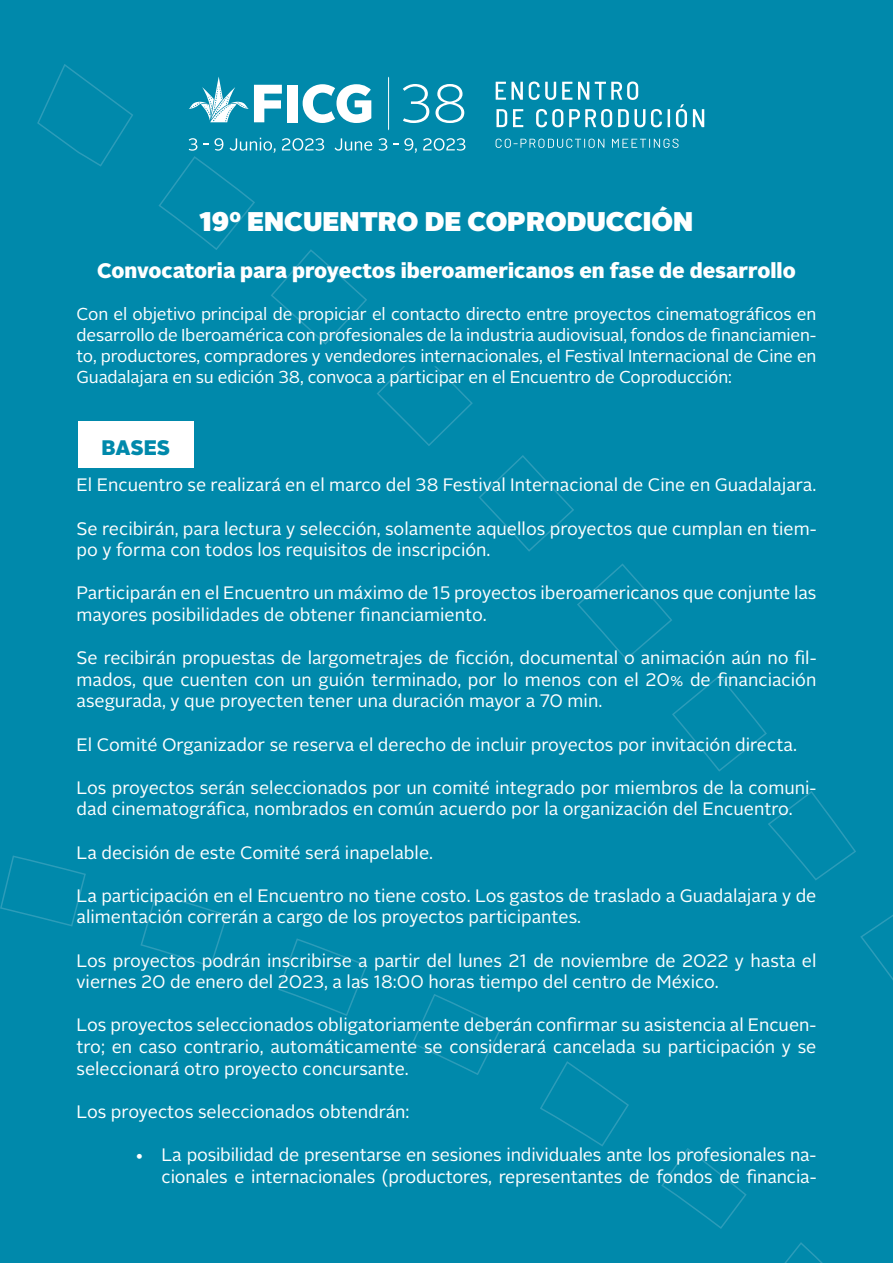
<style>
.page{position:relative;width:893px;height:1263px;background:#0089ab}
.page>*{position:absolute;margin:0;border:0;box-sizing:border-box;transform-origin:0 0}
.t1{font:900 27px "Alright Sans";color:#fff}
.t2{font:900 21px "Alright Sans";color:#fff}
.t3{font:900 21px "Alright Sans";letter-spacing:-.005em;color:#0089ab}
.t4{font:18px/21.6px "Alright Sans";color:#fff}
.t5{font:17.25px/21px "Alright Sans";letter-spacing:-.01em;color:#fff;text-align:justify}
</style>
<div class="page">
<svg style="left:860px;top:915px;width:33px;height:65px"></svg>
<svg style="left:37px;top:64px;width:96px;height:103px"></svg>
<svg style="left:377px;top:366px;width:96px;height:80px"></svg>
<svg style="left:478px;top:455px;width:96px;height:97px"></svg>
<svg style="left:577px;top:563px;width:95px;height:97px"></svg>
<svg style="left:672px;top:675px;width:95px;height:97px"></svg>
<svg style="left:768px;top:791px;width:88px;height:89px"></svg>
<svg style="left:0;top:855px;width:86px;height:71px"></svg>
<svg style="left:140px;top:893px;width:88px;height:74px"></svg>
<svg style="left:278px;top:938px;width:89px;height:78px"></svg>
<svg style="left:412px;top:994px;width:90px;height:81px"></svg>
<svg style="left:540px;top:1061px;width:89px;height:85px"></svg>
<svg style="left:661px;top:1148px;width:86px;height:81px"></svg>
<svg style="left:784px;top:1242px;width:39px;height:21px"></svg>
<div style="left:78px;top:421px;width:115px;height:47px;background:#fff"></div>
<div style="left:287px;top:85px;width:10px;height:37px;background:#fff"></div>
<svg style="left:189px;top:77px;width:93px;height:45px"></svg>
<svg style="left:303px;top:84px;width:68px;height:39px"></svg>
<svg style="left:388px;top:77px;width:1px;height:53px"></svg>
<svg style="left:403px;top:84px;width:26px;height:39px"></svg>
<svg style="left:435px;top:84px;width:29px;height:39px"></svg>
<svg style="left:158px;top:138px;width:214px;height:207px"></svg>
<svg style="left:379px;top:138px;width:8px;height:13px"></svg>
<svg style="left:404px;top:138px;width:13px;height:15px"></svg>
<svg style="left:423px;top:138px;width:42px;height:13px"></svg>
<svg style="left:496px;top:82px;width:27px;height:18px"></svg>
<svg style="left:529px;top:81px;width:27px;height:19px"></svg>
<svg style="left:562px;top:82px;width:10px;height:18px"></svg>
<svg style="left:578px;top:82px;width:11px;height:18px"></svg>
<svg style="left:595px;top:81px;width:43px;height:19px"></svg>
<svg style="left:496px;top:109px;width:11px;height:18px"></svg>
<svg style="left:513px;top:109px;width:10px;height:18px"></svg>
<svg style="left:536px;top:109px;width:27px;height:18px"></svg>
<svg style="left:569px;top:109px;width:43px;height:18px"></svg>
<svg style="left:618px;top:109px;width:27px;height:18px"></svg>
<svg style="left:651px;top:109px;width:11px;height:18px"></svg>
<svg style="left:668px;top:109px;width:2px;height:18px"></svg>
<svg style="left:676px;top:104px;width:11px;height:23px"></svg>
<svg style="left:693px;top:109px;width:11px;height:18px"></svg>
<svg style="left:496px;top:139px;width:108px;height:9px"></svg>
<svg style="left:612px;top:139px;width:67px;height:9px"></svg>
<h1 class="t1" style="left:200px;top:202px;width:495px">19º ENCUENTRO DE COPRODUCCIÓN</h1>
<p class="t2" style="left:97px;top:256px;width:700px">Convocatoria para proyectos iberoamericanos en fase de desarrollo</p>
<p class="t5" style="left:77px;top:304px;width:741px">Con el objetivo principal de propiciar el contacto directo entre proyectos cinematográficos en desarrollo de Iberoamérica con profesionales de la industria audiovisual, fondos de financiamien&shy;to, productores, compradores y vendedores internacionales, el Festival Internacional de Cine en Guadalajara en su edición 38, convoca a participar en el Encuentro de Coproducción:</p>
<p class="t3" style="left:102px;top:432px;width:70px">BASES</p>
<p class="t4" style="left:77px;top:475px;width:741px">El Encuentro se realizará en el marco del 38 Festival Internacional de Cine en Guadalajara.</p>
<p class="t4" style="left:77px;top:518px;width:741px">Se recibirán, para lectura y selección, solamente aquellos proyectos que cumplan en tiem&shy;po y forma con todos los requisitos de inscripción.</p>
<p class="t4" style="left:77px;top:583px;width:741px">Participarán en el Encuentro un máximo de 15 proyectos iberoamericanos que conjunte las mayores posibilidades de obtener financiamiento.</p>
<p class="t4" style="left:77px;top:647px;width:741px;text-align:justify">Se recibirán propuestas de largometrajes de ficción, documental o animación aún no fil&shy;mados, que cuenten con un guión terminado, por lo menos con el 20% de financiación asegurada, y que proyecten tener una duración mayor a 70 min.</p>
<p class="t4" style="left:77px;top:734px;width:722px">El Comité Organizador se reserva el derecho de incluir proyectos por invitación directa.</p>
<p class="t4" style="left:77px;top:777px;width:741px">Los proyectos serán seleccionados por un comité integrado por miembros de la comuni&shy;dad cinematográfica, nombrados en común acuerdo por la organización del Encuentro.</p>
<p class="t4" style="left:77px;top:842px;width:358px">La decisión de este Comité será inapelable.</p>
<p class="t4" style="left:77px;top:885px;width:741px">La participación en el Encuentro no tiene costo. Los gastos de traslado a Guadalajara y de alimentación correrán a cargo de los proyectos participantes.</p>
<p class="t4" style="left:77px;top:950px;width:741px">Los proyectos podrán inscribirse a partir del lunes 21 de noviembre de 2022 y hasta el viernes 20 de enero del 2023, a las 18:00 horas tiempo del centro de México.</p>
<p class="t4" style="left:77px;top:1015px;width:741px;text-align:justify">Los proyectos seleccionados obligatoriamente deberán confirmar su asistencia al Encuen&shy;tro; en caso contrario, automáticamente se considerará cancelada su participación y se seleccionará otro proyecto concursante.</p>
<p class="t4" style="left:77px;top:1101px;width:334px">Los proyectos seleccionados obtendrán:</p>
<p class="t4" style="left:135px;top:1144px;width:683px;text-align:right">• La posibilidad de presentarse en sesiones individuales ante los profesionales na&shy;cionales e internacionales (productores, representantes de fondos de financia-</p>
</div>
